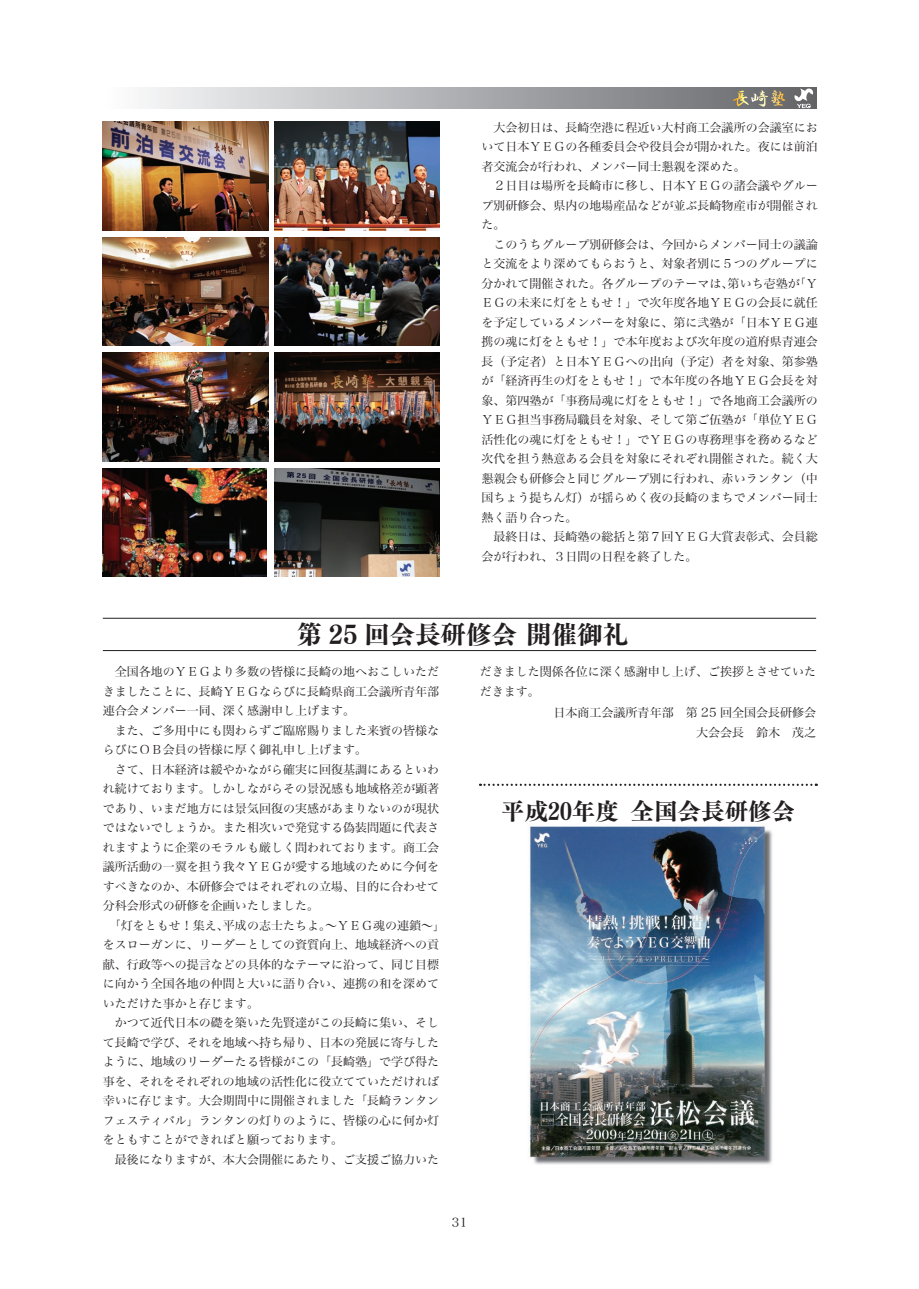
<style>
.page{position:relative;width:919px;height:1289px;background:#fff}
.page>*{position:absolute;margin:0;border:0;box-sizing:border-box;transform-origin:0 0}
.t1{font:25.5px "Tsuku AMD Min Std E";color:#231f20}
.t2{font:23.55px "Tsuku AMD Min Std E 90 ms RKSJ H";color:#231f20}
.t3{font:12px/19.5px "Hiragino Min W3 90 msp RKSJ H";color:#231f20;text-align:justify}
</style>
<div class="page">
<svg style="left:145px;top:88px;width:670px;height:21px;background:#afb1b3"></svg>
<svg style="left:793px;top:88px;width:20px;height:20px"></svg>
<svg style="left:732px;top:90px;width:53px;height:17px"></svg>
<img style="left:528px;top:825px;width:245px;height:340px">
<svg style="left:479px;top:783px;width:337px;height:3px"></svg>
<hr style="left:103px;top:618px;width:712px;height:1px;background:#231f20">
<hr style="left:103px;top:650px;width:712px;height:1px;background:#231f20">
<img style="left:103px;top:122px;width:165px;height:108px">
<img style="left:274px;top:122px;width:165px;height:108px">
<img style="left:103px;top:237px;width:165px;height:109px">
<img style="left:274px;top:237px;width:165px;height:109px">
<img style="left:103px;top:353px;width:165px;height:108px">
<img style="left:274px;top:353px;width:165px;height:108px">
<img style="left:103px;top:468px;width:163px;height:109px">
<img style="left:274px;top:468px;width:165px;height:109px">
<p class="t3" style="left:481px;top:118px;width:338px">　大会初日は、長崎空港に程近い大村商工会議所の会議室において日本ＹＥＧの各種委員会や役員会が開かれた。夜には前泊者交流会が行われ、メンバー同士懇親を深めた。</p>
<p class="t3" style="left:481px;top:176px;width:338px">　２日目は場所を長崎市に移し、日本ＹＥＧの諸会議やグループ別研修会、県内の地場産品などが並ぶ長崎物産市が開催された。</p>
<p class="t3" style="left:481px;top:235px;width:338px">　このうちグループ別研修会は、今回からメンバー同士の議論と交流をより深めてもらおうと、対象者別に５つのグループに分かれて開催された。各グループのテーマは、第いち壱塾が「ＹＥＧの未来に灯をともせ！」で次年度各地ＹＥＧの会長に就任を予定しているメンバーを対象に、第に弐塾が「日本ＹＥＧ連携の魂に灯をともせ！」で本年度および次年度の道府県青連会長（予定者）と日本ＹＥＧへの出向（予定）者を対象、第参塾が「経済再生の灯をともせ！」で本年度の各地ＹＥＧ会長を対象、第四塾が「事務局魂に灯をともせ！」で各地商工会議所のＹＥＧ担当事務局職員を対象、そして第ご伍塾が「単位ＹＥＧ活性化の魂に灯をともせ！」でＹＥＧの専務理事を務めるなど次代を担う熱意ある会員を対象にそれぞれ開催された。続く大懇親会も研修会と同じグループ別に行われ、赤いランタン（中国ちょう提ちん灯）が揺らめく夜の長崎のまちでメンバー同士熱く語り合った。</p>
<p class="t3" style="left:481px;top:527px;width:338px">　最終日は、長崎塾の総括と第７回ＹＥＧ大賞表彰式、会員総会が行われ、３日間の日程を終了した。</p>
<p class="t1" style="left:297px;top:611px;width:332px">第 25 回会長研修会 開催御礼</p>
<p class="t3" style="left:479px;top:662px;width:338px">だきました関係各位に深く感謝申し上げ、ご挨拶とさせていただきます。</p>
<p class="t3" style="left:553px;top:703px;width:264px">日本商工会議所青年部　第 25 回全国会長研修会</p>
<p class="t3" style="left:695px;top:723px;width:122px">大会会長　鈴木　茂之</p>
<p class="t3" style="left:103px;top:662px;width:338px">　全国各地のＹＥＧより多数の皆様に長崎の地へおこしいただきましたことに、長崎ＹＥＧならびに長崎県商工会議所青年部連合会メンバー一同、深く感謝申し上げます。</p>
<p class="t3" style="left:103px;top:720px;width:338px">　また、ご多用中にも関わらずご臨席賜りました来賓の皆様ならびにＯＢ会員の皆様に厚く御礼申し上げます。</p>
<p class="t3" style="left:103px;top:759px;width:338px">　さて、日本経済は緩やかながら確実に回復基調にあるといわれ続けております。しかしながらその景況感も地域格差が顕著であり、いまだ地方には景気回復の実感があまりないのが現状ではないでしょうか。また相次いで発覚する偽装問題に代表されますように企業のモラルも厳しく問われております。商工会議所活動の一翼を担う我々ＹＥＧが愛する地域のために今何をすべきなのか、本研修会ではそれぞれの立場、目的に合わせて分科会形式の研修を企画いたしました。</p>
<p class="t3" style="left:103px;top:915px;width:344px;text-align:left">　「灯をともせ！集え、平成の志士たちよ。～ＹＥＧ魂の連鎖～」をスローガンに、リーダーとしての資質向上、地域経済への貢献、行政等への提言などの具体的なテーマに沿って、同じ目標に向かう全国各地の仲間と大いに語り合い、連携の和を深めていただけた事かと存じます。</p>
<p class="t3" style="left:103px;top:1013px;width:338px">　かつて近代日本の礎を築いた先賢達がこの長崎に集い、そして長崎で学び、それを地域へ持ち帰り、日本の発展に寄与したように、地域のリーダーたる皆様がこの「長崎塾」で学び得た事を、それをそれぞれの地域の活性化に役立てていただければ幸いに存じます。大会期間中に開催されました「長崎ランタンフェスティバル」ランタンの灯りのように、皆様の心に何か灯をともすことができればと願っております。</p>
<p class="t3" style="left:103px;top:1149px;width:338px">　最後になりますが、本大会開催にあたり、ご支援ご協力いた</p>
<p class="t2" style="left:501px;top:790px;width:295px">平成20年度 全国会長研修会</p>
<p class="t3" style="left:451px;top:1212px;width:18px">31</p>
</div>
